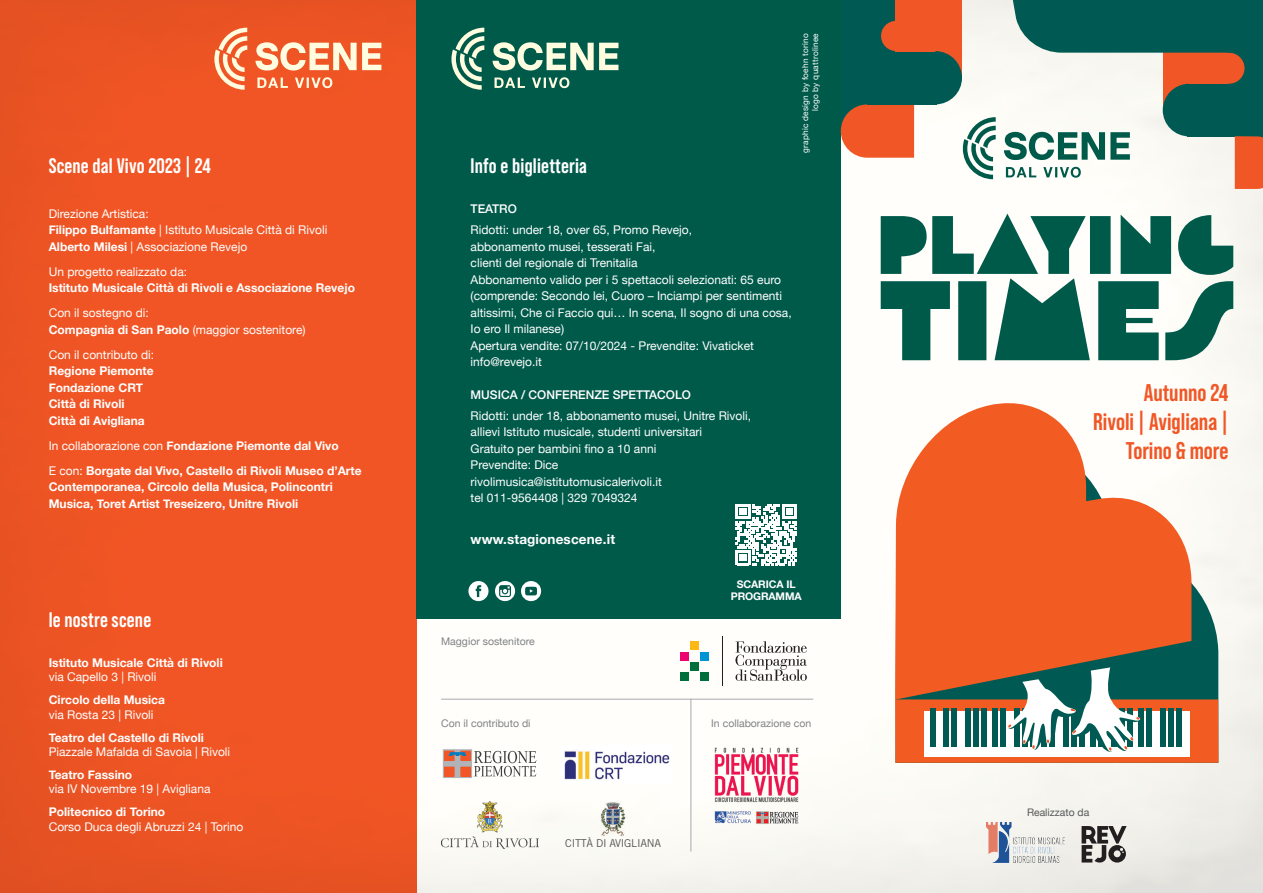
<style>
.page{position:relative;width:1263px;height:893px;background:#fff}
.page>*{position:absolute;margin:0;border:0;box-sizing:border-box;transform-origin:0 0}
.Predefinito{font:700 24.15px/29px "Bebas Neue Pro";color:#f15626;text-align:right}
.dta{font:700 21px "Bebas Neue Pro";letter-spacing:.01em;color:#fff}
.Predefinito-2{font:700 13.5px "Helvetica Neue";letter-spacing:.01em;color:#fff}
.Predefinito-3{font:12px/16.5px "Helvetica Neue";color:#fff}
.artista{font:700 12px/16.5px "Helvetica Neue";color:#fff}
.artista-2{font:12px/16.5px "Helvetica Neue";color:#fff}
.Predefinito-4{font:500 12px "Helvetica Neue";color:#fff}
.t1{font:10.95px "Trade Gothic";letter-spacing:-.025em;color:#57585a}
.Predefinito-5{font:10.5px "Helvetica Neue";color:#808285}
.artista-3{font:700 10.5px/12px "Helvetica Neue";letter-spacing:-.01em;color:#fff;text-align:center}
.t2{font:10.35px "Helvetica Neue";color:#57585a}
.Predefinito-6{font:8.25px/9.9px "Helvetica Neue";letter-spacing:.03em;color:#fff;text-align:right}
.s1{font-weight:700}
.s2{font-weight:400}
</style>
<div class="page">
<img style="left:417px;top:0;width:846px;height:893px">
<div style="left:0;top:0;width:417px;height:893px;background:#f15626"></div>
<div style="left:416px;top:0;width:425px;height:619px;background:#005a4a"></div>
<div style="left:1187px;top:0;width:76px;height:136px;background:#005a53"></div>
<svg style="left:1235px;top:136px;width:28px;height:53px"></svg>
<div style="left:1163px;top:0;width:24px;height:112px;background:#f15626"></div>
<div style="left:1183px;top:0;width:45px;height:84px;background:#f15626"></div>
<svg style="left:1163px;top:84px;width:24px;height:52px"></svg>
<div style="left:1213px;top:53px;width:31px;height:31px;background:#f15626;border-radius:50%"></div>
<div style="left:841px;top:0;width:43px;height:133px;background:#005a53"></div>
<svg style="left:841px;top:104px;width:73px;height:54px;background:#e45d31"></svg>
<div style="left:867px;top:0;width:70px;height:104px;background:#005a53"></div>
<div style="left:937px;top:0;width:25px;height:78px;background:#f15626"></div>
<div style="left:896px;top:0;width:45px;height:51px;background:#f15626"></div>
<svg style="left:935px;top:51px;width:27px;height:53px"></svg>
<div style="left:881px;top:21px;width:30px;height:30px;background:#f15626;border-radius:50%"></div>
<svg style="left:989px;top:0;width:254px;height:61px"></svg>
<svg style="left:881px;top:214px;width:352px;height:146px"></svg>
<div style="left:468px;top:581px;width:20px;height:20px;background:#fff;border-radius:50%"></div>
<svg style="left:476px;top:585px;width:5px;height:12px"></svg>
<div style="left:495px;top:581px;width:20px;height:20px;background:#fff;border-radius:50%"></div>
<svg style="left:499px;top:585px;width:12px;height:12px"></svg>
<svg style="left:521px;top:581px;width:20px;height:20px"></svg>
<svg style="left:525px;top:587px;width:12px;height:8px"></svg>
<svg style="left:736px;top:504px;width:61px;height:61px"></svg>
<img style="left:987px;top:823px;width:78px;height:39px">
<svg style="left:1081px;top:826px;width:45px;height:37px;background:#7f7d7b"></svg>
<svg style="left:1191px;top:439px;width:27px;height:260px;fill:#f9f9f3"></svg>
<svg style="left:1191px;top:452px;width:14px;height:247px;fill:#f9f8f3"></svg>
<div style="left:895px;top:699px;width:323px;height:64px;background:#f25b21"></div>
<div style="left:925px;top:711px;width:265px;height:45px;background:#fff"></div>
<div style="left:930px;top:708px;width:5px;height:38px;background:#005a53"></div>
<div style="left:1160px;top:708px;width:6px;height:38px;background:#005a53"></div>
<div style="left:1168px;top:708px;width:6px;height:38px;background:#005a53"></div>
<div style="left:1176px;top:708px;width:6px;height:38px;background:#005a53"></div>
<svg style="left:943px;top:700px;width:209px;height:52px"></svg>
<svg style="left:895px;top:400px;width:296px;height:300px;fill:#f25b21"></svg>
<svg style="left:492px;top:42px;width:126px;height:29px"></svg>
<svg style="left:494px;top:77px;width:75px;height:11px"></svg>
<svg style="left:451px;top:28px;width:33px;height:62px"></svg>
<svg style="left:1004px;top:132px;width:126px;height:28px"></svg>
<svg style="left:1006px;top:167px;width:75px;height:11px"></svg>
<svg style="left:963px;top:117px;width:33px;height:62px"></svg>
<svg style="left:255px;top:42px;width:126px;height:29px"></svg>
<svg style="left:257px;top:77px;width:75px;height:11px"></svg>
<svg style="left:214px;top:28px;width:33px;height:62px"></svg>
<hr style="left:722px;top:636px;width:1px;height:50px;background:#231f20">
<div style="left:690px;top:662px;width:9px;height:8px;background:#006f3c"></div>
<div style="left:690px;top:641px;width:9px;height:9px;background:#fcb814"></div>
<div style="left:680px;top:651px;width:9px;height:9px;background:#ed0471"></div>
<div style="left:680px;top:672px;width:9px;height:9px;background:#006f3c"></div>
<div style="left:700px;top:651px;width:9px;height:9px;background:#0094d6"></div>
<div style="left:700px;top:672px;width:9px;height:9px;background:#006f3c"></div>
<svg style="left:735px;top:641px;width:72px;height:40px"></svg>
<hr style="left:441px;top:699px;width:372px;height:1px;background:#a8a9ad">
<hr style="left:690px;top:699px;width:1px;height:152px;background:#a8a9ad">
<img style="left:561px;top:745px;width:112px;height:38px">
<img style="left:596px;top:801px;width:35px;height:35px">
<img style="left:441px;top:801px;width:97px;height:48px">
<img style="left:711px;top:745px;width:94px;height:81px">
<svg style="left:474px;top:751px;width:62px;height:25px"></svg>
<svg style="left:445px;top:751px;width:25px;height:25px"></svg>
<div style="left:443px;top:749px;width:29px;height:29px;border:1px solid #b2b3b7"></div>
<div style="left:461px;top:767px;width:9px;height:9px;background:#f15626"></div>
<div style="left:445px;top:767px;width:9px;height:9px;background:#f15626"></div>
<div style="left:445px;top:751px;width:9px;height:9px;background:#f15626"></div>
<div style="left:461px;top:751px;width:9px;height:9px;background:#f15626"></div>
<svg style="left:449px;top:752px;width:17px;height:4px"></svg>
<p class="dta" style="left:49px;top:154px;width:164px">Scene dal Vivo 2023 | 24</p>
<p class="artista-2" style="left:49px;top:206px;width:280px">Direzione Artistica:<br><span class="s1">Filippo Bulfamante</span> | Istituto Musicale Città di Rivoli<br><span class="s1">Alberto Milesi</span> | Associazione Revejo</p>
<p class="artista" style="left:49px;top:263px;width:308px"><span class="s2">Un progetto realizzato da:<br></span>Istituto Musicale Città di Rivoli e Associazione Revejo</p>
<p class="artista-2" style="left:49px;top:305px;width:258px">Con il sostegno di:<br><span class="s1">Compagnia di San Paolo</span> (maggior sostenitore)</p>
<p class="artista" style="left:49px;top:346px;width:107px"><span class="s2">Con il contributo di:<br></span>Regione Piemonte<br>Fondazione CRT<br>Città di Rivoli<br>Città di Avigliana</p>
<p class="artista" style="left:49px;top:437px;width:291px"><span class="s2">In collaborazione con</span> Fondazione Piemonte dal Vivo</p>
<p class="artista" style="left:49px;top:462px;width:314px"><span class="s2">E con:</span> Borgate dal Vivo, Castello di Rivoli Museo d’Arte<br>Contemporanea, Circolo della Musica, Polincontri<br>Musica, Toret Artist Treseizero, Unitre Rivoli</p>
<p class="dta" style="left:49px;top:608px;width:104px">le nostre scene</p>
<p class="artista" style="left:49px;top:656px;width:176px;line-height:14.4px">Istituto Musicale Città di Rivoli <span class="s2">via Capello 3 | Rivoli</span></p>
<p class="artista" style="left:49px;top:693px;width:118px;line-height:14.4px">Circolo della Musica <span class="s2">via Rosta 23 | Rivoli</span></p>
<p class="artista-2" style="left:49px;top:731px;width:183px;line-height:14.4px"><span class="s1">Teatro del Castello di Rivoli<br></span>Piazzale Mafalda di Savoia | Rivoli</p>
<p class="artista-2" style="left:49px;top:768px;width:163px;line-height:14.4px"><span class="s1">Teatro Fassino<br></span>via IV Novembre 19 | Avigliana</p>
<p class="artista-2" style="left:49px;top:805px;width:196px;line-height:14.4px"><span class="s1">Politecnico di Torino<br></span>Corso Duca degli Abruzzi 24 | Torino</p>
<p class="dta" style="left:471px;top:154px;width:118px">Info e biglietteria</p>
<p class="Predefinito-4" style="left:471px;top:199px;width:48px">TEATRO</p>
<p class="Predefinito-3" style="left:471px;top:222px;width:223px">Ridotti: under 18, over 65, Promo Revejo, abbonamento musei, tesserati Fai,<br>clienti del regionale di Trenitalia</p>
<p class="Predefinito-3" style="left:471px;top:272px;width:312px">Abbonamento valido per i 5 spettacoli selezionati: 65 euro</p>
<p class="Predefinito-3" style="left:471px;top:288px;width:323px">(comprende: Secondo lei, Cuoro – Inciampi per sentimenti altissimi, Che ci Faccio qui… In scena, Il sogno di una cosa, Io ero Il milanese)<br>Apertura vendite: 07/10/2024 - Prevendite: Vivaticket</p>
<p class="Predefinito-3" style="left:471px;top:354px;width:73px">info@revejo.it</p>
<p class="Predefinito-4" style="left:471px;top:385px;width:222px">MUSICA / CONFERENZE SPETTACOLO</p>
<p class="Predefinito-3" style="left:471px;top:408px;width:282px">Ridotti: under 18, abbonamento musei, Unitre Rivoli, allievi Istituto musicale, studenti universitari</p>
<p class="Predefinito-3" style="left:471px;top:441px;width:187px">Gratuito per bambini fino a 10 anni</p>
<p class="Predefinito-3" style="left:471px;top:458px;width:89px">Prevendite: Dice</p>
<p class="Predefinito-3" style="left:471px;top:474px;width:193px">rivolimusica@istitutomusicalerivoli.it</p>
<p class="Predefinito-3" style="left:471px;top:491px;width:169px">tel 011-9564408 | 329 7049324</p>
<p class="Predefinito-2" style="left:471px;top:529px;width:146px">www.stagionescene.it</p>
<p class="Predefinito-6" style="left:801px;top:153px;width:121px;rotate:-90deg">graphic design by foehn torino logo by quattrolinee</p>
<p class="Predefinito-5" style="left:441px;top:634px;width:95px">Maggior sostenitore</p>
<p class="artista-3" style="left:731px;top:578px;width:72px">SCARICA IL<br>PROGRAMMA</p>
<p class="Predefinito-5" style="left:441px;top:715px;width:91px">Con il contributo di</p>
<p class="Predefinito-5" style="left:711px;top:715px;width:102px">In collaborazione con</p>
<p class="t1" style="left:565px;top:837px;width:97px">CITTÀ DI AVIGLIANA</p>
<p class="Predefinito" style="left:1144px;top:378px;width:86px">Autunno 24</p>
<p class="Predefinito" style="left:1093px;top:407px;width:137px">Rivoli | Avigliana |<br>Torino &amp; more</p>
<p class="t2" style="left:1027px;top:805px;width:64px">Realizzato da</p>
</div>
